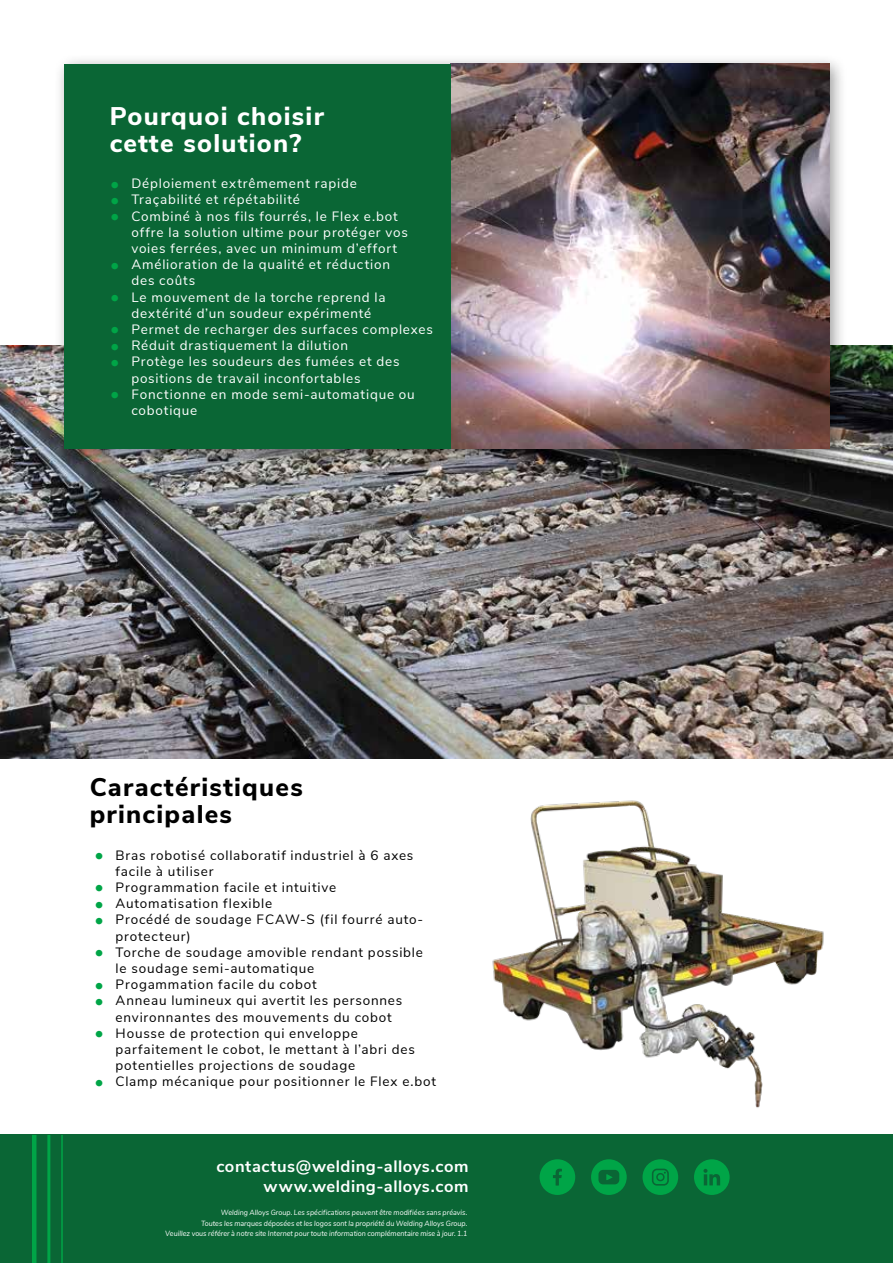
<style>
.page{position:relative;width:893px;height:1263px;background:#fff}
.page>*{position:absolute;margin:0;border:0;box-sizing:border-box;transform-origin:0 0}
.t1{font:800 25.5px/27px "Nunito Sans";letter-spacing:.05em;color:#fff}
.t2{font:800 25.5px/27px "Nunito Sans";letter-spacing:.05em;color:#000}
.t3{font:700 16.5px/19.8px "Nunito Sans";letter-spacing:.03em;color:#fff;text-align:right}
.t4{font:13.5px/16.2px "Nunito Sans";letter-spacing:.06em;color:#000}
.t5{font:13.5px/16.2px "Nunito Sans";letter-spacing:.06em;color:#fff}
.t6{font:italic 7.5px/10.5px "Nunito Sans";letter-spacing:.005em;color:#fff;text-align:right;scale:.95 1}
.s1{font-weight:900;font-size:18px;color:#00a547}
</style>
<div class="page">
<img style="left:0;top:345px;width:893px;height:413px">
<div style="left:54px;top:54px;width:793px;height:413px;background:#000;opacity:.4"></div>
<img style="left:451px;top:64px;width:378px;height:385px">
<div style="left:64px;top:64px;width:387px;height:385px;background:#0a6635"></div>
<img style="left:492px;top:800px;width:332px;height:308px">
<div style="left:0;top:1135px;width:893px;height:128px;background:#0a6635"></div>
<div style="left:540px;top:1159px;width:35px;height:36px;background:#00a547;border-radius:50%"></div>
<svg style="left:553px;top:1169px;width:9px;height:16px"></svg>
<div style="left:591px;top:1159px;width:36px;height:36px;background:#00a547;border-radius:50%"></div>
<svg style="left:598px;top:1170px;width:21px;height:14px"></svg>
<div style="left:694px;top:1159px;width:36px;height:36px;background:#00a547;border-radius:50%"></div>
<svg style="left:703px;top:1169px;width:17px;height:16px"></svg>
<div style="left:642px;top:1159px;width:36px;height:36px;background:#00a547;border-radius:50%"></div>
<svg style="left:652px;top:1168px;width:17px;height:17px"></svg>
<hr style="left:32px;top:1135px;width:4px;height:128px;background:#00a547">
<hr style="left:47px;top:1135px;width:3px;height:128px;background:#00a547">
<hr style="left:61px;top:1135px;width:2px;height:128px;background:#00a547">
<h1 class="t1" style="left:110px;top:102px;width:216px">Pourquoi choisir cette solution?</h1>
<p class="t5" style="left:110px;top:174px;width:248px"><span class="s1">•</span> Déploiement extrêmement rapide</p>
<p class="t5" style="left:110px;top:191px;width:191px"><span class="s1">•</span> Traçabilité et répétabilité</p>
<p class="t5" style="left:131px;top:207px;width:278px;text-indent:-21px"><span class="s1">•</span> Combiné à nos fils fourrés, le Flex e.bot offre la solution ultime pour protéger vos voies ferrées, avec un minimum d’effort</p>
<p class="t5" style="left:131px;top:255px;width:260px;text-indent:-21px"><span class="s1">•</span> Amélioration de la qualité et réduction des coûts</p>
<p class="t5" style="left:110px;top:288px;width:277px;text-align:center"><span class="s1">•</span> Le mouvement de la torche reprend la dextérité d’un soudeur expérimenté</p>
<p class="t5" style="left:110px;top:320px;width:324px"><span class="s1">•</span> Permet de recharger des surfaces complexes</p>
<p class="t5" style="left:110px;top:336px;width:239px"><span class="s1">•</span> Réduit drastiquement la dilution</p>
<p class="t5" style="left:131px;top:353px;width:270px;text-indent:-21px"><span class="s1">•</span> Protège les soudeurs des fumées et des positions de travail inconfortables</p>
<p class="t5" style="left:131px;top:385px;width:285px;text-indent:-21px"><span class="s1">•</span> Fonctionne en mode semi-automatique ou cobotique</p>
<h1 class="t2" style="left:90px;top:772px;width:215px">Caractéristiques principales</h1>
<p class="t4" style="left:116px;top:846px;width:299px;text-indent:-21px"><span class="s1">•</span> Bras robotisé collaboratif industriel à 6 axes facile à utiliser</p>
<p class="t4" style="left:94px;top:878px;width:243px"><span class="s1">•</span> Programmation facile et intuitive</p>
<p class="t4" style="left:94px;top:894px;width:179px"><span class="s1">•</span> Automatisation flexible</p>
<p class="t4" style="left:116px;top:911px;width:309px;text-indent:-21px"><span class="s1">•</span> Procédé de soudage FCAW-S (fil fourré auto&shy;protecteur)</p>
<p class="t4" style="left:116px;top:943px;width:309px;text-indent:-21px"><span class="s1">•</span> Torche de soudage amovible rendant possible le soudage semi-automatique</p>
<p class="t4" style="left:94px;top:975px;width:224px"><span class="s1">•</span> Progammation facile du cobot</p>
<p class="t4" style="left:116px;top:992px;width:288px;text-indent:-21px"><span class="s1">•</span> Anneau lumineux qui avertit les personnes environnantes des mouvements du cobot</p>
<p class="t4" style="left:116px;top:1024px;width:301px;text-indent:-21px"><span class="s1">•</span> Housse de protection qui enveloppe parfaitement le cobot, le mettant à l’abri des potentielles projections de soudage</p>
<p class="t4" style="left:94px;top:1073px;width:343px"><span class="s1">•</span> Clamp mécanique pour positionner le Flex e.bot</p>
<p class="t3" style="left:216px;top:1156px;width:254px">contactus@welding-alloys.com www.welding-alloys.com</p>
<p class="t6" style="left:165px;top:1207px;width:320px">Welding Alloys Group. Les spécifications peuvent être modifiées sans préavis.<br>Toutes les marques déposées et les logos sont la propriété du Welding Alloys Group.<br>Veuillez vous référer à notre site Internet pour toute information complémentaire mise à jour. 1.1</p>
</div>
